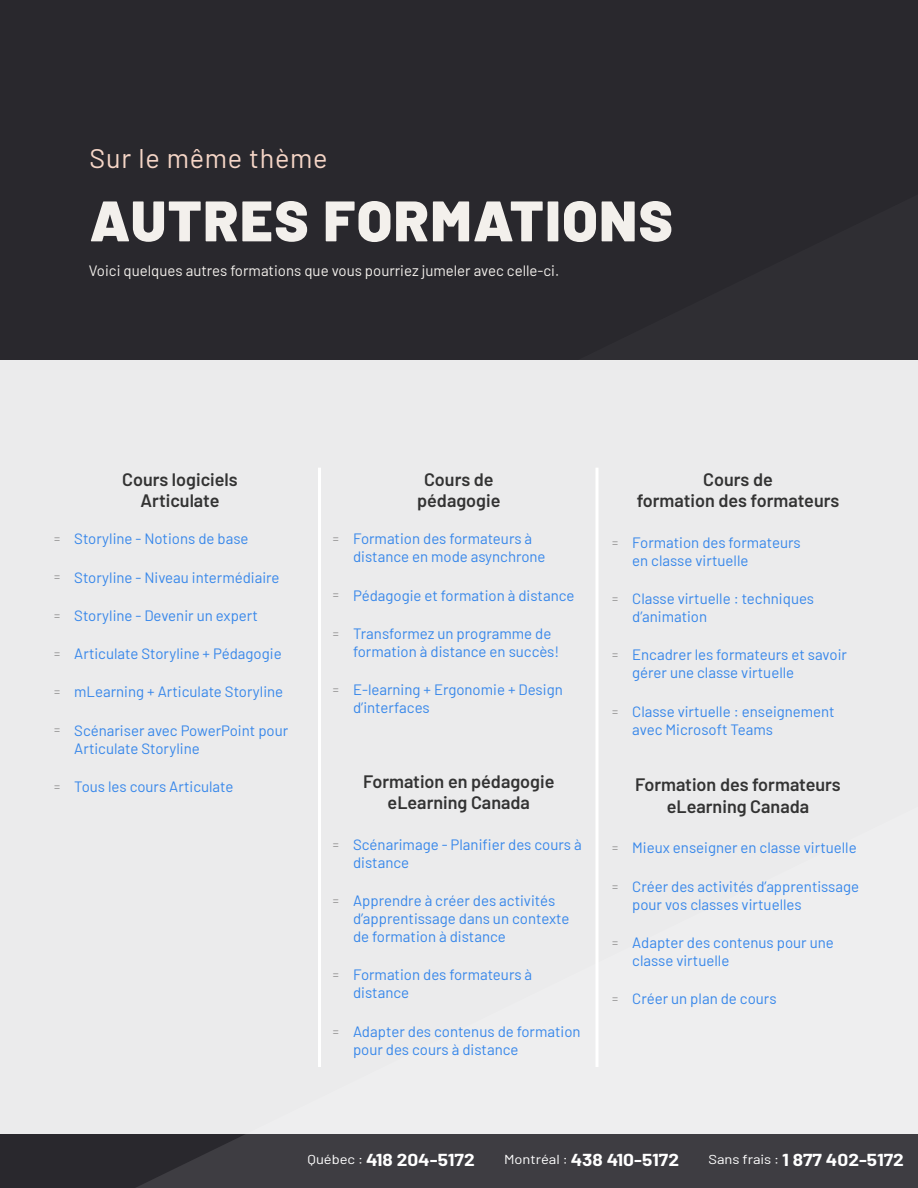
<style>
.page{position:relative;width:918px;height:1188px;background:#29282d}
.page>*{position:absolute;margin:0;border:0;box-sizing:border-box;transform-origin:0 0}
.t1{font:900 57px "Barlow";letter-spacing:.03em;color:#f3f0ec}
.t2{font:27px "Barlow";letter-spacing:.03em;color:#f6d6c7}
.t3{font:600 18px/21.6px "Barlow";color:#333;text-align:center}
.t4{font:700 16.95px "Barlow";color:#fff;scale:1.13 1}
.t5{font:15px/18px "Barlow";color:#3787ea}
.t6{font:15px "Barlow";color:#f3f0ec}
.s1{font-weight:300;font-size:12px;color:#706f6f}
.s2{font-weight:400;font-size:13.05px}
</style>
<div class="page">
<svg style="left:576px;top:360px;width:342px;height:1px"></svg>
<div style="left:0;top:361px;width:918px;height:773px;background:#ebebec"></div>
<div style="left:135px;top:806px;width:783px;height:328px;background:#ebebec"></div>
<hr style="left:318px;top:468px;width:3px;height:599px;background:#fff">
<hr style="left:596px;top:468px;width:2px;height:599px;background:#fff">
<div style="left:136px;top:1134px;width:782px;height:54px;background:#3e3d42"></div>
<h2 class="t2" style="left:90px;top:139px;width:240px">Sur le même thème</h2>
<h1 class="t1" style="left:90px;top:178px;width:585px">AUTRES FORMATIONS</h1>
<p class="t6" style="left:89px;top:259px;width:472px">Voici quelques autres formations que vous pourriez jumeler avec celle-ci.</p>
<p class="t3" style="left:122px;top:467px;width:117px">Cours logiciels<br>Articulate</p>
<p class="t5" style="left:54px;top:529px;width:196px"><span class="s1">=</span> Storyline - Notions de base</p>
<p class="t5" style="left:54px;top:567px;width:227px"><span class="s1">=</span> Storyline - Niveau intermédiaire</p>
<p class="t5" style="left:54px;top:605px;width:206px"><span class="s1">=</span> Storyline - Devenir un expert</p>
<p class="t5" style="left:54px;top:643px;width:229px"><span class="s1">=</span> Articulate Storyline + Pédagogie</p>
<p class="t5" style="left:54px;top:682px;width:231px"><span class="s1">=</span> mLearning + Articulate Storyline</p>
<p class="t5" style="left:74px;top:720px;width:215px;text-indent:-20px"><span class="s1">=</span> Scénariser avec PowerPoint pour<br>Articulate Storyline</p>
<p class="t5" style="left:54px;top:776px;width:181px"><span class="s1">=</span> Tous les cours Articulate</p>
<p class="t3" style="left:417px;top:467px;width:85px">Cours de pédagogie</p>
<p class="t5" style="left:353px;top:529px;width:194px;text-indent:-20px"><span class="s1">=</span> Formation des formateurs à distance en mode asynchrone</p>
<p class="t5" style="left:333px;top:585px;width:243px"><span class="s1">=</span> Pédagogie et formation à distance</p>
<p class="t5" style="left:353px;top:623px;width:208px;text-indent:-20px"><span class="s1">=</span> Transformez un programme de formation à distance en succès!</p>
<p class="t5" style="left:353px;top:679px;width:211px;text-indent:-20px"><span class="s1">=</span> E-learning + Ergonomie + Design d’interfaces</p>
<p class="t3" style="left:363px;top:769px;width:193px">Formation en pédagogie eLearning Canada</p>
<p class="t5" style="left:353px;top:834px;width:230px;text-indent:-20px"><span class="s1">=</span> Scénarimage - Planifier des cours à distance</p>
<p class="t5" style="left:353px;top:891px;width:218px;text-indent:-20px"><span class="s1">=</span> Apprendre à créer des activités d’apprentissage dans un contexte de formation à distance</p>
<p class="t5" style="left:353px;top:965px;width:181px;text-indent:-20px"><span class="s1">=</span> Formation des formateurs à distance</p>
<p class="t5" style="left:353px;top:1021px;width:229px;text-indent:-20px"><span class="s1">=</span> Adapter des contenus de formation pour des cours à distance</p>
<p class="t3" style="left:637px;top:467px;width:204px">Cours de<br>formation des formateurs</p>
<p class="t5" style="left:632px;top:532px;width:170px;text-indent:-20px"><span class="s1">=</span> Formation des formateurs en classe virtuelle</p>
<p class="t5" style="left:632px;top:589px;width:183px;text-indent:-20px"><span class="s1">=</span> Classe virtuelle : techniques d’animation</p>
<p class="t5" style="left:632px;top:645px;width:216px;text-indent:-20px"><span class="s1">=</span> Encadrer les formateurs et savoir gérer une classe virtuelle</p>
<p class="t5" style="left:632px;top:701px;width:204px;text-indent:-20px"><span class="s1">=</span> Classe virtuelle : enseignement avec Microsoft Teams</p>
<p class="t3" style="left:635px;top:772px;width:207px">Formation des formateurs eLearning Canada</p>
<p class="t5" style="left:612px;top:838px;width:246px"><span class="s1">=</span> Mieux enseigner en classe virtuelle</p>
<p class="t5" style="left:632px;top:876px;width:228px;text-indent:-20px"><span class="s1">=</span> Créer des activités d’apprentissage pour vos classes virtuelles</p>
<p class="t5" style="left:632px;top:932px;width:203px;text-indent:-20px"><span class="s1">=</span> Adapter des contenus pour une classe virtuelle</p>
<p class="t5" style="left:612px;top:989px;width:166px"><span class="s1">=</span> Créer un plan de cours</p>
<p class="t4" style="left:308px;top:1147px;width:149px"><span class="s2">Québec :</span> 418 204-5172</p>
<p class="t4" style="left:504px;top:1147px;width:156px"><span class="s2">Montréal :</span> 438 410-5172</p>
<p class="t4" style="left:708px;top:1147px;width:175px"><span class="s2">Sans frais :</span> 1 877 402-5172</p>
</div>
